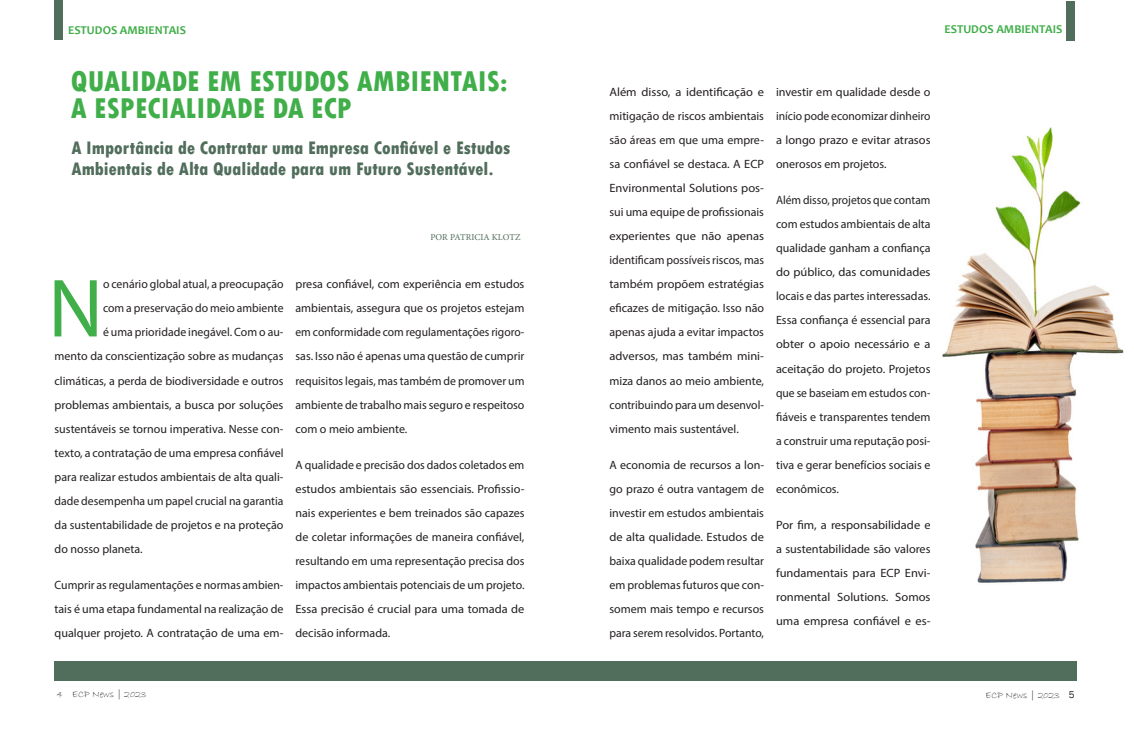
<style>
.page{position:relative;width:1134px;height:738px;background:#fff}
.page>*{position:absolute;margin:0;border:0;box-sizing:border-box;transform-origin:0 0}
.Body_text{font:83.2px "Myriad Pro";color:#40ae49}
.t1{font:800 condensed 30px/27px "Tw Cen";color:#40ae49}
.t2{font:800 condensed 19px/21px "Tw Cen";color:#516d5b}
.Body_text-2{font:12px/24px "Myriad Pro";color:#231f20;text-align:justify}
.Body_text-3{font:12px/24px "Myriad Pro";color:#231f20;text-align:justify;scale:1.04 1}
.Body_text-4{font:12px/24px "Myriad Pro";color:#231f20;text-align:justify;scale:.96 1}
.t3{font:700 12px "Candara";color:#40ae49}
.t4{font:10px "Bradley Hand ITC";color:#231f20}
.author{font:9px "Minion Pro";letter-spacing:.005em;color:#516d5b}
.s1{font-family:"Franklin Gothic"}
</style>
<div class="page">
<div style="left:55px;top:0;width:8px;height:40px;background:#516d5b"></div>
<div style="left:1066px;top:1px;width:9px;height:40px;background:#516d5b"></div>
<img style="left:942px;top:127px;width:182px;height:456px">
<div style="left:55px;top:660px;width:1022px;height:20px;background:#516d5b"></div>
<p class="t3" style="left:68px;top:22px;width:119px">ESTUDOS AMBIENTAIS</p>
<p class="t3" style="left:944px;top:22px;width:119px">ESTUDOS AMBIENTAIS</p>
<p class="t1" style="left:71px;top:68px;width:439px">QUALIDADE EM ESTUDOS AMBIENTAIS:<br>A ESPECIALIDADE DA ECP</p>
<p class="t2" style="left:72px;top:137px;width:440px">A Importância de Contratar uma Empresa Confiável e Estudos<br>Ambientais de Alta Qualidade para um Futuro Sustentável.</p>
<p class="author" style="left:430px;top:231px;width:92px">POR PATRICIA KLOTZ</p>
<p class="Body_text" style="left:48px;top:257px;width:56px">N</p>
<p class="Body_text-2" style="left:103px;top:272px;width:182px">o cenário global atual, a preocupação</p>
<p class="Body_text-2" style="left:103px;top:296px;width:182px">com a preservação do meio ambiente</p>
<p class="Body_text-2" style="left:103px;top:320px;width:182px">é uma prioridade inegável. Com o au-</p>
<p class="Body_text-2" style="left:55px;top:344px;width:230px">mento da conscientização sobre as mudanças</p>
<p class="Body_text-2" style="left:55px;top:368px;width:230px">climáticas, a perda de biodiversidade e outros</p>
<p class="Body_text-2" style="left:55px;top:392px;width:230px">problemas ambientais, a busca por soluções</p>
<p class="Body_text-2" style="left:55px;top:416px;width:230px">sustentáveis se tornou imperativa. Nesse con-</p>
<p class="Body_text-2" style="left:55px;top:440px;width:230px">texto, a contratação de uma empresa confiável</p>
<p class="Body_text-2" style="left:55px;top:464px;width:230px">para realizar estudos ambientais de alta quali-</p>
<p class="Body_text-2" style="left:55px;top:488px;width:230px">dade desempenha um papel crucial na garantia</p>
<p class="Body_text-2" style="left:55px;top:512px;width:230px">da sustentabilidade de projetos e na proteção</p>
<p class="Body_text-2" style="left:55px;top:536px;width:90px">do nosso planeta.</p>
<p class="Body_text-2" style="left:55px;top:572px;width:230px">Cumprir as regulamentações e normas ambien&shy;tais é uma etapa fundamental na realização de qualquer projeto. A contratação de uma em-</p>
<p class="Body_text-2" style="left:295px;top:272px;width:230px">presa confiável, com experiência em estudos ambientais, assegura que os projetos estejam em conformidade com regulamentações rigoro&shy;sas. Isso não é apenas uma questão de cumprir requisitos legais, mas também de promover um ambiente de trabalho mais seguro e respeitoso com o meio ambiente.</p>
<p class="Body_text-2" style="left:295px;top:452px;width:230px">A qualidade e precisão dos dados coletados em estudos ambientais são essenciais. Profissio&shy;nais experientes e bem treinados são capazes de coletar informações de maneira confiável, resultando em uma representação precisa dos impactos ambientais potenciais de um projeto.<br>Essa precisão é crucial para uma tomada de decisão informada.</p>
<p class="Body_text-3" style="left:609px;top:80px;width:150px">Além disso, a identificação e mitigação de riscos ambientais são áreas em que uma empre&shy;sa confiável se destaca. A ECP Environmental Solutions pos&shy;sui uma equipe de profissionais experientes que não apenas identificam possíveis riscos, mas também propõem estratégias eficazes de mitigação. Isso não apenas ajuda a evitar impactos adversos, mas também mini&shy;miza danos ao meio ambiente, contribuindo para um desenvol&shy;vimento mais sustentável.</p>
<p class="Body_text-2" style="left:609px;top:452px;width:156px">A economia de recursos a lon&shy;go prazo é outra vantagem de investir em estudos ambientais de alta qualidade. Estudos de baixa qualidade podem resultar em problemas futuros que con&shy;somem mais tempo e recursos para serem resolvidos. Portanto,</p>
<p class="Body_text-2" style="left:776px;top:80px;width:156px">investir em qualidade desde o início pode economizar dinheiro a longo prazo e evitar atrasos onerosos em projetos.</p>
<p class="Body_text-4" style="left:776px;top:188px;width:162px">Além disso, projetos que contam com estudos ambientais de alta qualidade ganham a confiança do público, das comunidades locais e das partes interessadas.<br>Essa confiança é essencial para obter o apoio necessário e a aceitação do projeto. Projetos que se baseiam em estudos con&shy;fiáveis e transparentes tendem a construir uma reputação posi&shy;tiva e gerar benefícios sociais e econômicos.</p>
<p class="Body_text-3" style="left:776px;top:512px;width:150px">Por fim, a responsabilidade e a sustentabilidade são valores fundamentais para ECP Envi&shy;ronmental Solutions. Somos uma empresa confiável e es-</p>
<p class="t4" style="left:57px;top:687px;width:91px">4 ECP News | 2023</p>
<p class="t4" style="left:985px;top:688px;width:91px">ECP News | 2023 <span class="s1">5</span></p>
</div>
